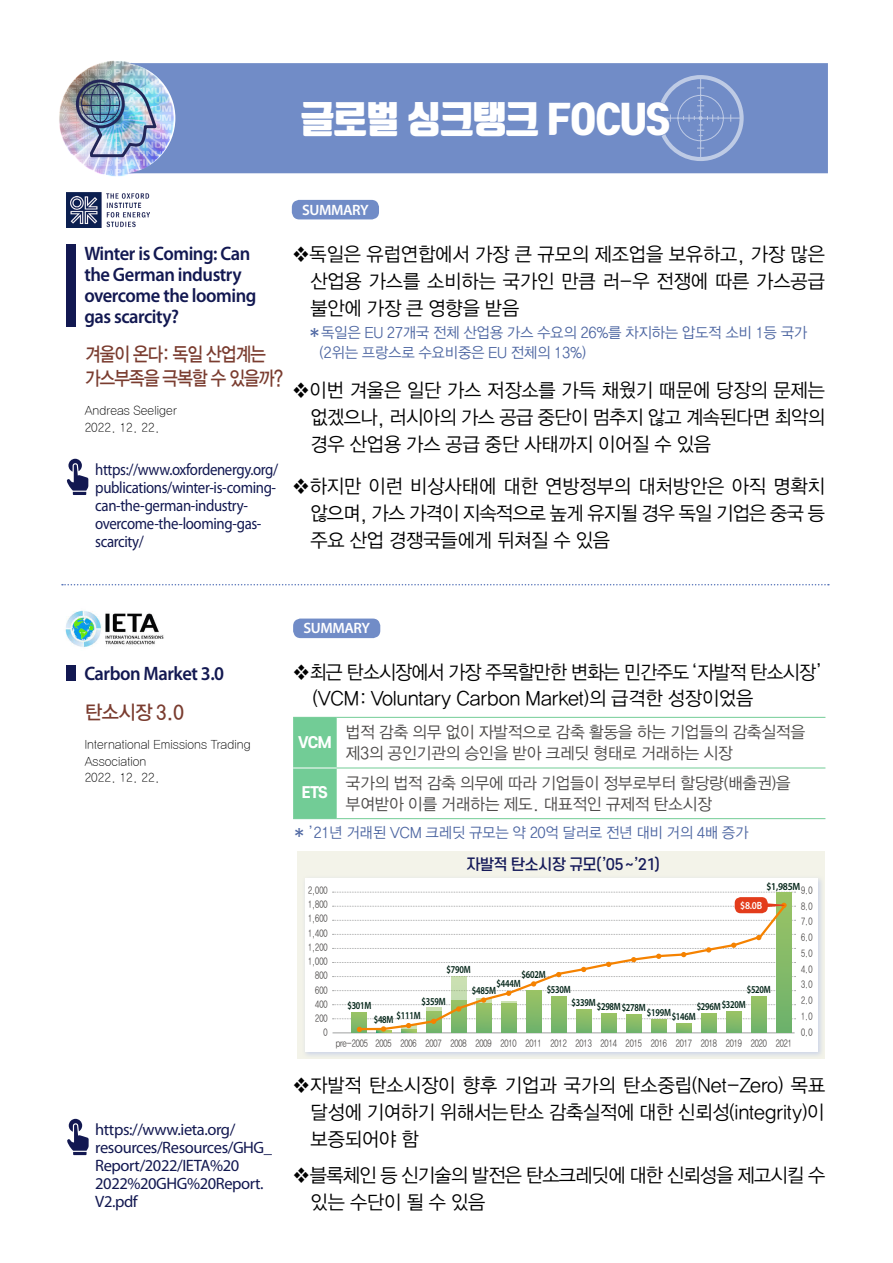
<style>
.page{position:relative;width:893px;height:1263px;background:#fff}
.page>*{position:absolute;margin:0;border:0;box-sizing:border-box;transform-origin:0 0}
.t1{font:900 37.05px "Tmon Monsori";letter-spacing:-.025em;color:#fff}
.t2{font:19.5px/27px "YDYGO125";letter-spacing:-.075em;color:#000;scale:.95 1}
.t3{font:19.5px "YDYGO125";letter-spacing:-.11em;color:#000;scale:.95 1}
.t4{font:600 19.5px/21px "Myriad Pro";letter-spacing:-.025em;color:#121851;scale:.95 1}
.t5{font:19.5px "YDYGO125";letter-spacing:-.1em;color:#000;scale:.95 1}
.t6{font:19.5px "YDYGO135";letter-spacing:-.12em;color:#7a3c2f;scale:.86 1}
.t7{font:19.5px "YDYGO135";letter-spacing:-.12em;color:#7a3c2f;scale:.95 1}
.t8{font:16.5px/18px "Myriad Pro";letter-spacing:-.025em;color:#121851;scale:.9 1}
.t9{font:16.5px "YDYGO125";letter-spacing:-.075em;color:#4c4948;scale:.95 1}
.t10{font:16.5px/18px "Myriad Pro";letter-spacing:-.025em;color:#121851}
.t11{font:15px "YDYGO125";letter-spacing:-.075em;color:#4d66a2;scale:.95 1}
.t12{font:500 15px "S Core Dream 5";letter-spacing:-.05em;color:#151a59}
.t13{font:600 15px "Myriad Pro";letter-spacing:-.025em;color:#fff}
.t14{font:800 15px "S Core Dream 7";letter-spacing:-.055em;color:#fff}
.t15{font:12px/16.5px "YDYGO115";letter-spacing:-.05em;color:#000;scale:.95 1}
.t16{font:600 10.5px "Myriad Pro";letter-spacing:-.025em;color:#002316;scale:.8 1}
.t17{font:600 10.5px "Myriad Pro";letter-spacing:-.025em;color:#002316;scale:.9 1}
.t18{font:600 10.5px "Myriad Pro";color:#fff;scale:.9 1}
.t19{font:9.45px "YDYGO125";letter-spacing:-.1em;color:#4c4948;scale:.8 1}
</style>
<div class="page">
<img style="left:59px;top:60px;width:117px;height:117px">
<img style="left:74px;top:78px;width:53px;height:81px">
<hr style="left:100px;top:85px;width:1px;height:37px;background:#232658">
<hr style="left:82px;top:105px;width:37px;height:1px;background:#232658">
<hr style="left:85px;top:114px;width:30px;height:1px;background:#232658">
<hr style="left:84px;top:94px;width:33px;height:1px;background:#232658">
<div style="left:127px;top:63px;width:701px;height:110px;background:#718cc7"></div>
<svg style="left:657px;top:73px;width:89px;height:90px;background:#7d96cb"></svg>
<div style="left:67px;top:244px;width:9px;height:83px;background:#121851"></div>
<div style="left:67px;top:665px;width:9px;height:16px;background:#121851"></div>
<div style="left:292px;top:200px;width:87px;height:19px;background:#718cc7;border-radius:8px"></div>
<div style="left:293px;top:618px;width:87px;height:20px;background:#718cc7;border-radius:8px"></div>
<svg style="left:67px;top:459px;width:21px;height:36px"></svg>
<svg style="left:67px;top:1119px;width:22px;height:36px"></svg>
<img style="left:66px;top:193px;width:84px;height:35px">
<img style="left:65px;top:610px;width:99px;height:38px">
<div style="left:298px;top:851px;width:527px;height:208px;background:#f3f3e9"></div>
<div style="left:302px;top:875px;width:522px;height:183px;background:#c2cce8;opacity:.75"></div>
<div style="left:305px;top:878px;width:513px;height:174px;background:#fff"></div>
<svg style="left:333px;top:920px;width:463px;height:1px"></svg>
<svg style="left:333px;top:892px;width:463px;height:1px"></svg>
<svg style="left:776px;top:892px;width:15px;height:126px"></svg>
<div style="left:352px;top:1012px;width:15px;height:21px;background:#94c066"></div>
<svg style="left:357px;top:902px;width:431px;height:116px"></svg>
<svg style="left:333px;top:1018px;width:463px;height:15px"></svg>
<svg style="left:333px;top:934px;width:463px;height:78px"></svg>
<div style="left:735px;top:897px;width:33px;height:16px;background:#e33c1b;border-radius:6px"></div>
<svg style="left:333px;top:903px;width:463px;height:5px"></svg>
<div style="left:293px;top:718px;width:44px;height:100px;background:#72cc96"></div>
<hr style="left:293px;top:768px;width:44px;height:1px;background:#fff">
<hr style="left:337px;top:717px;width:488px;height:1px;background:#72cc96">
<hr style="left:337px;top:768px;width:488px;height:1px;background:#72cc96">
<hr style="left:337px;top:818px;width:488px;height:1px;background:#72cc96">
<hr style="left:293px;top:717px;width:44px;height:1px;background:#72cc96">
<hr style="left:293px;top:818px;width:44px;height:1px;background:#72cc96">
<svg style="left:62px;top:584px;width:767px;height:1px"></svg>
<p class="t1" style="left:301px;top:98px;width:371px">글로벌 싱크탱크 FOCUS</p>
<p class="t13" style="left:302px;top:200px;width:68px">SUMMARY</p>
<p class="t4" style="left:84px;top:243px;width:183px">Winter is Coming: Can the German industry overcome the looming</p>
<p class="t4" style="left:84px;top:306px;width:101px">gas scarcity?</p>
<p class="t6" style="left:84px;top:341px;width:213px">겨울이 온다: 독일 산업계는</p>
<p class="t6" style="left:84px;top:365px;width:234px">가스부족을 극복할 수 있을까?</p>
<p class="t15" style="left:84px;top:402px;width:100px">Andreas Seeliger</p>
<p class="t15" style="left:84px;top:419px;width:81px">2022. 12. 22.</p>
<p class="t8" style="left:95px;top:460px;width:205px">https://www.oxfordenergy.org/ publications/winter-is-coming&shy;can-the-german-industry&shy;overcome-the-looming-gas&shy;scarcity/</p>
<p class="t2" style="left:292px;top:240px;width:563px">❖독일은 유럽연합에서 가장 큰 규모의 제조업을 보유하고, 가장 많은</p>
<p class="t2" style="left:310px;top:267px;width:544px">산업용 가스를 소비하는 국가인 만큼 러-우 전쟁에 따른 가스공급</p>
<p class="t2" style="left:310px;top:294px;width:223px">불안에 가장 큰 영향을 받음</p>
<p class="t11" style="left:307px;top:323px;width:528px">✽독일은 EU 27개국 전체 산업용 가스 수요의 26%를 차지하는 압도적 소비 1등 국가</p>
<p class="t11" style="left:319px;top:343px;width:283px">(2위는 프랑스로 수요비중은 EU 전체의 13%)</p>
<p class="t2" style="left:292px;top:377px;width:563px">❖이번 겨울은 일단 가스 저장소를 가득 채웠기 때문에 당장의 문제는</p>
<p class="t5" style="left:310px;top:404px;width:544px">없겠으나, 러시아의 가스 공급 중단이 멈추지 않고 계속된다면 최악의</p>
<p class="t2" style="left:310px;top:431px;width:425px">경우 산업용 가스 공급 중단 사태까지 이어질 수 있음</p>
<p class="t2" style="left:292px;top:473px;width:563px">❖하지만 이런 비상사태에 대한 연방정부의 대처방안은 아직 명확치</p>
<p class="t3" style="left:310px;top:500px;width:544px">않으며, 가스 가격이 지속적으로 높게 유지될 경우 독일 기업은 중국 등</p>
<p class="t2" style="left:310px;top:527px;width:318px">주요 산업 경쟁국들에게 뒤쳐질 수 있음</p>
<p class="t4" style="left:84px;top:662px;width:149px">Carbon Market 3.0</p>
<p class="t7" style="left:84px;top:699px;width:107px">탄소시장 3.0</p>
<p class="t15" style="left:84px;top:736px;width:177px">International Emissions Trading<br>Association</p>
<p class="t15" style="left:84px;top:769px;width:81px">2022. 12. 22.</p>
<p class="t10" style="left:95px;top:1120px;width:178px">https://www.ieta.org/ resources/Resources/GHG_<br>Report/2022/IETA%20<br>2022%20GHG%20Report.<br>V2.pdf</p>
<p class="t13" style="left:303px;top:619px;width:68px">SUMMARY</p>
<p class="t3" style="left:292px;top:659px;width:573px">❖최근 탄소시장에서 가장 주목할만한 변화는 민간주도 ‘자발적 탄소시장’</p>
<p class="t2" style="left:312px;top:684px;width:467px">(VCM: Voluntary Carbon Market)의 급격한 성장이었음</p>
<p class="t14" style="left:298px;top:731px;width:35px">VCM</p>
<p class="t14" style="left:302px;top:782px;width:28px">ETS</p>
<p class="t9" style="left:345px;top:721px;width:486px">법적 감축 의무 없이 자발적으로 감축 활동을 하는 기업들의 감축실적을</p>
<p class="t9" style="left:345px;top:742px;width:410px">제3의 공인기관의 승인을 받아 크레딧 형태로 거래하는 시장</p>
<p class="t9" style="left:345px;top:772px;width:471px">국가의 법적 감축 의무에 따라 기업들이 정부로부터 할당량(배출권)을</p>
<p class="t9" style="left:345px;top:793px;width:388px">부여받아 이를 거래하는 제도. 대표적인 규제적 탄소시장</p>
<p class="t11" style="left:292px;top:823px;width:482px">✽ ’21년 거래된 VCM 크레딧 규모는 약 20억 달러로 전년 대비 거의 4배 증가</p>
<p class="t19" style="left:308px;top:884px;width:26px">2,000</p>
<p class="t19" style="left:308px;top:898px;width:26px">1,800</p>
<p class="t19" style="left:308px;top:912px;width:26px">1,600</p>
<p class="t19" style="left:308px;top:926px;width:26px">1,400</p>
<p class="t19" style="left:308px;top:941px;width:26px">1,200</p>
<p class="t19" style="left:308px;top:955px;width:26px">1,000</p>
<p class="t19" style="left:315px;top:969px;width:17px">800</p>
<p class="t19" style="left:315px;top:983px;width:17px">600</p>
<p class="t19" style="left:315px;top:998px;width:17px">400</p>
<p class="t19" style="left:315px;top:1012px;width:17px">200</p>
<p class="t19" style="left:323px;top:1026px;width:7px">0</p>
<p class="t12" style="left:466px;top:853px;width:195px">자발적 탄소시장 규모(’05~’21)</p>
<p class="t17" style="left:766px;top:879px;width:39px">$1,985M</p>
<p class="t19" style="left:801px;top:884px;width:16px">9.0</p>
<p class="t19" style="left:801px;top:899px;width:16px">8.0</p>
<p class="t19" style="left:801px;top:915px;width:16px">7.0</p>
<p class="t19" style="left:801px;top:931px;width:16px">6.0</p>
<p class="t19" style="left:801px;top:947px;width:16px">5.0</p>
<p class="t19" style="left:801px;top:962px;width:16px">4.0</p>
<p class="t19" style="left:801px;top:978px;width:16px">3.0</p>
<p class="t19" style="left:801px;top:994px;width:16px">2.0</p>
<p class="t19" style="left:801px;top:1010px;width:16px">1.0</p>
<p class="t19" style="left:801px;top:1025px;width:16px">0.0</p>
<p class="t18" style="left:740px;top:898px;width:26px">$8.0B</p>
<p class="t16" style="left:447px;top:963px;width:32px">$790M</p>
<p class="t16" style="left:522px;top:967px;width:32px">$602M</p>
<p class="t16" style="left:497px;top:977px;width:32px">$444M</p>
<p class="t16" style="left:547px;top:982px;width:32px">$530M</p>
<p class="t16" style="left:747px;top:983px;width:32px">$520M</p>
<p class="t16" style="left:472px;top:983px;width:32px">$485M</p>
<p class="t16" style="left:422px;top:994px;width:32px">$359M</p>
<p class="t16" style="left:572px;top:996px;width:32px">$339M</p>
<p class="t16" style="left:597px;top:1000px;width:32px">$298M</p>
<p class="t16" style="left:622px;top:1001px;width:32px">$278M</p>
<p class="t16" style="left:697px;top:999px;width:32px">$296M</p>
<p class="t16" style="left:722px;top:998px;width:32px">$320M</p>
<p class="t16" style="left:347px;top:998px;width:32px">$301M</p>
<p class="t16" style="left:647px;top:1005px;width:32px">$199M</p>
<p class="t16" style="left:672px;top:1010px;width:32px">$146M</p>
<p class="t16" style="left:374px;top:1012px;width:26px">$48M</p>
<p class="t16" style="left:397px;top:1009px;width:32px">$111M</p>
<p class="t19" style="left:335px;top:1037px;width:42px">pre-2005</p>
<p class="t19" style="left:375px;top:1037px;width:22px">2005</p>
<p class="t19" style="left:400px;top:1037px;width:22px">2006</p>
<p class="t19" style="left:425px;top:1037px;width:22px">2007</p>
<p class="t19" style="left:450px;top:1037px;width:22px">2008</p>
<p class="t19" style="left:475px;top:1037px;width:22px">2009</p>
<p class="t19" style="left:500px;top:1037px;width:22px">2010</p>
<p class="t19" style="left:525px;top:1037px;width:22px">2011</p>
<p class="t19" style="left:550px;top:1037px;width:22px">2012</p>
<p class="t19" style="left:575px;top:1037px;width:22px">2013</p>
<p class="t19" style="left:600px;top:1037px;width:22px">2014</p>
<p class="t19" style="left:625px;top:1037px;width:22px">2015</p>
<p class="t19" style="left:650px;top:1037px;width:22px">2016</p>
<p class="t19" style="left:675px;top:1037px;width:22px">2017</p>
<p class="t19" style="left:700px;top:1037px;width:22px">2018</p>
<p class="t19" style="left:725px;top:1037px;width:22px">2019</p>
<p class="t19" style="left:750px;top:1037px;width:22px">2020</p>
<p class="t19" style="left:775px;top:1037px;width:22px">2021</p>
<p class="t2" style="left:292px;top:1071px;width:563px">❖자발적 탄소시장이 향후 기업과 국가의 탄소중립(Net-Zero) 목표</p>
<p class="t2" style="left:310px;top:1098px;width:543px">달성에 기여하기 위해서는 탄소 감축실적에 대한 신뢰성(integrity)이 보증되어야 함</p>
<p class="t3" style="left:292px;top:1162px;width:563px">❖블록체인 등 신기술의 발전은 탄소크레딧에 대한 신뢰성을 제고시킬 수</p>
<p class="t2" style="left:310px;top:1188px;width:187px">있는 수단이 될 수 있음</p>
</div>
